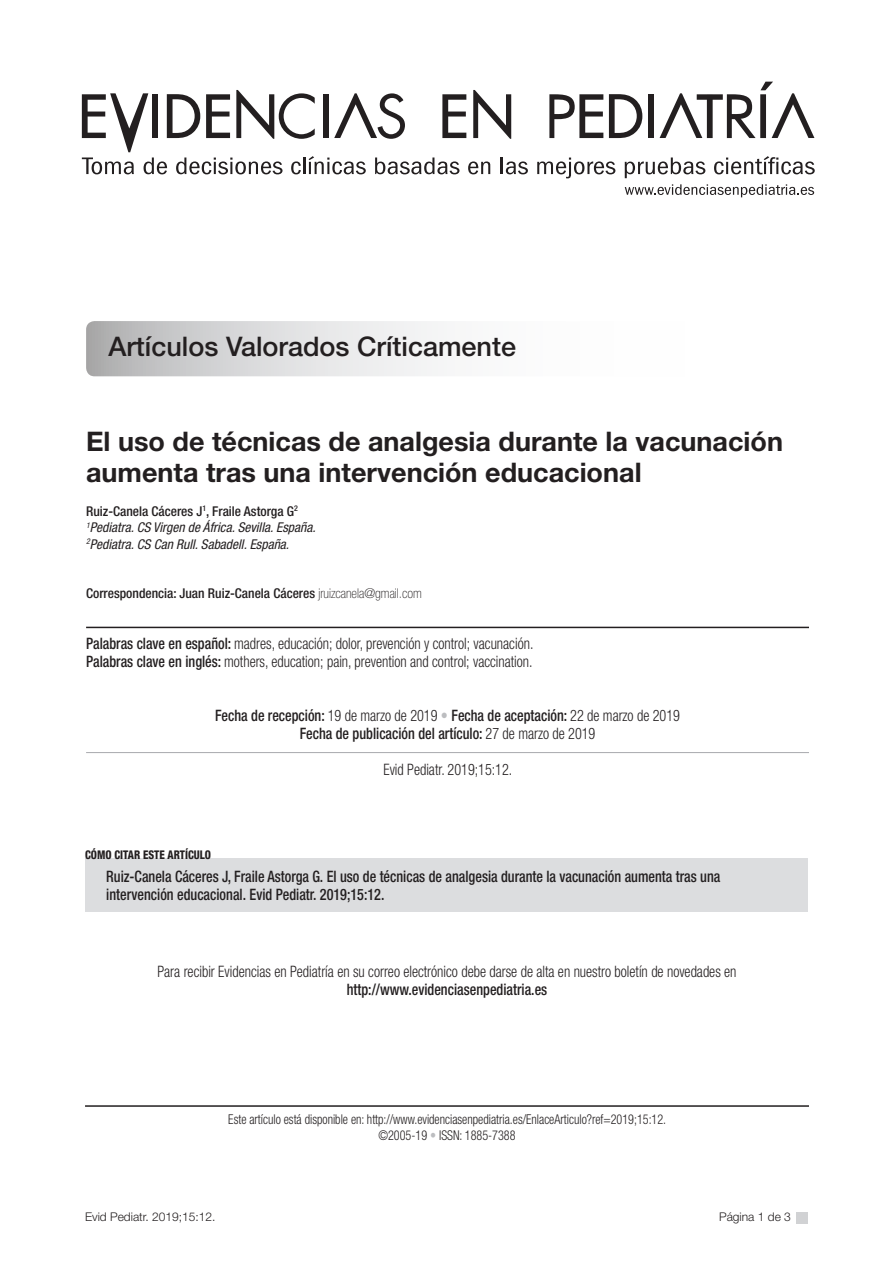
<style>
.page{position:relative;width:893px;height:1263px;background:#fff}
.page>*{position:absolute;margin:0;border:0;box-sizing:border-box;transform-origin:0 0}
.t1{font:700 27px/31.5px "Helvetica Neue LT Std";color:#231f20}
.t2{font:500 27px "Helvetica Neue";color:#231f20}
.t3{font:500 condensed 15.75px/18px "Helvetica Neue LT Std";color:#231f20;scale:.9 1}
.t4{font:300 condensed 15.75px "Helvetica Neue LT Std";color:#231f20;scale:.9 1}
.t5{font:300 condensed 13.5px/16.5px "Helvetica Neue LT Std";color:#231f20;text-align:center;scale:.9 1}
.t6{font:500 condensed 13.5px "Helvetica Neue LT Std";color:#231f20}
.t7{font:italic condensed 13.5px "Helvetica Neue LT Std";color:#231f20}
.t8{font:300 12px "Helvetica Neue";color:#231f20}
.t9{font:800 condensed 12px "Helvetica Neue LT Std";color:#231f20;scale:.9 1}
.s1{font-weight:100}
.s2{font-weight:500}
.s3{font-weight:300}
.s4{font-weight:300;color:#bcbdc0}
.s5{color:#bcbdc0}
</style>
<div class="page">
<div style="left:797px;top:1212px;width:11px;height:11px;background:#d1d2d4"></div>
<svg style="left:537px;top:158px;width:78px;height:20px"></svg>
<svg style="left:625px;top:157px;width:80px;height:21px"></svg>
<svg style="left:714px;top:156px;width:101px;height:18px"></svg>
<svg style="left:625px;top:184px;width:189px;height:13px"></svg>
<svg style="left:549px;top:94px;width:54px;height:44px"></svg>
<div style="left:648px;top:94px;width:6px;height:44px;background:#231f20"></div>
<svg style="left:609px;top:94px;width:33px;height:44px"></svg>
<svg style="left:660px;top:82px;width:154px;height:56px"></svg>
<svg style="left:82px;top:90px;width:446px;height:84px"></svg>
<svg style="left:86px;top:321px;width:723px;height:55px"></svg>
<hr style="left:86px;top:627px;width:723px;height:1px;background:#231f20">
<hr style="left:86px;top:752px;width:723px;height:1px;background:#a8a9ad">
<div style="left:85px;top:858px;width:723px;height:54px;background:#dcdddf"></div>
<hr style="left:85px;top:1105px;width:724px;height:2px;background:#231f20">
<p class="t2" style="left:108px;top:330px;width:409px">Artículos Valorados Críticamente</p>
<p class="t1" style="left:86px;top:425px;width:698px">El uso de técnicas de analgesia durante la vacunación aumenta tras una intervención educacional</p>
<p class="t6" style="left:86px;top:503px;width:213px">Ruiz-Canela Cáceres J<sup>1</sup>, Fraile Astorga G<sup>2</sup></p>
<p class="t7" style="left:86px;top:520px;width:231px"><sup>1</sup>Pediatra. CS Virgen de África. Sevilla. España.</p>
<p class="t7" style="left:86px;top:536px;width:205px"><sup>2</sup>Pediatra. CS Can Rull. Sabadell. España.</p>
<p class="t6" style="left:86px;top:586px;width:337px">Correspondencia: Juan Ruiz-Canela Cáceres <span class="s1">jruizcanela@gmail.com</span></p>
<p class="t4" style="left:86px;top:635px;width:498px"><span class="s2">Palabras clave en español:</span> madres, educación; dolor, prevención y control; vacunación.</p>
<p class="t4" style="left:86px;top:653px;width:498px"><span class="s2">Palabras clave en inglés:</span> mothers, education; pain, prevention and control; vaccination.</p>
<p class="t3" style="left:215px;top:707px;width:518px">Fecha de recepción: <span class="s3">19 de marzo de 2019</span> <span class="s4">•</span> Fecha de aceptación: <span class="s3">22 de marzo de 2019</span></p>
<p class="t3" style="left:300px;top:725px;width:330px">Fecha de publicación del artículo: <span class="s3">27 de marzo de 2019</span></p>
<p class="t4" style="left:383px;top:761px;width:145px">Evid Pediatr. 2019;15:12.</p>
<p class="t9" style="left:85px;top:847px;width:141px">CÓMO CITAR ESTE ARTÍCULO</p>
<p class="t3" style="left:106px;top:867px;width:684px">Ruiz-Canela Cáceres J, Fraile Astorga G. El uso de técnicas de analgesia durante la vacunación aumenta tras una intervención educacional. Evid Pediatr. 2019;15:12.</p>
<p class="t4" style="left:157px;top:962px;width:645px">Para recibir Evidencias en Pediatría en su correo electrónico debe darse de alta en nuestro boletín de novedades en</p>
<p class="t3" style="left:347px;top:980px;width:224px">http://www.evidenciasenpediatria.es</p>
<p class="t5" style="left:228px;top:1111px;width:488px">Este artículo está disponible en: http://www.evidenciasenpediatria.es/EnlaceArticulo?ref=2019;15:12. ©2005-19 <span class="s5">•</span> ISSN: 1885-7388</p>
<p class="t8" style="left:85px;top:1210px;width:132px">Evid Pediatr. 2019;15:12.</p>
<p class="t8" style="left:719px;top:1210px;width:73px">Página 1 de 3</p>
</div>
